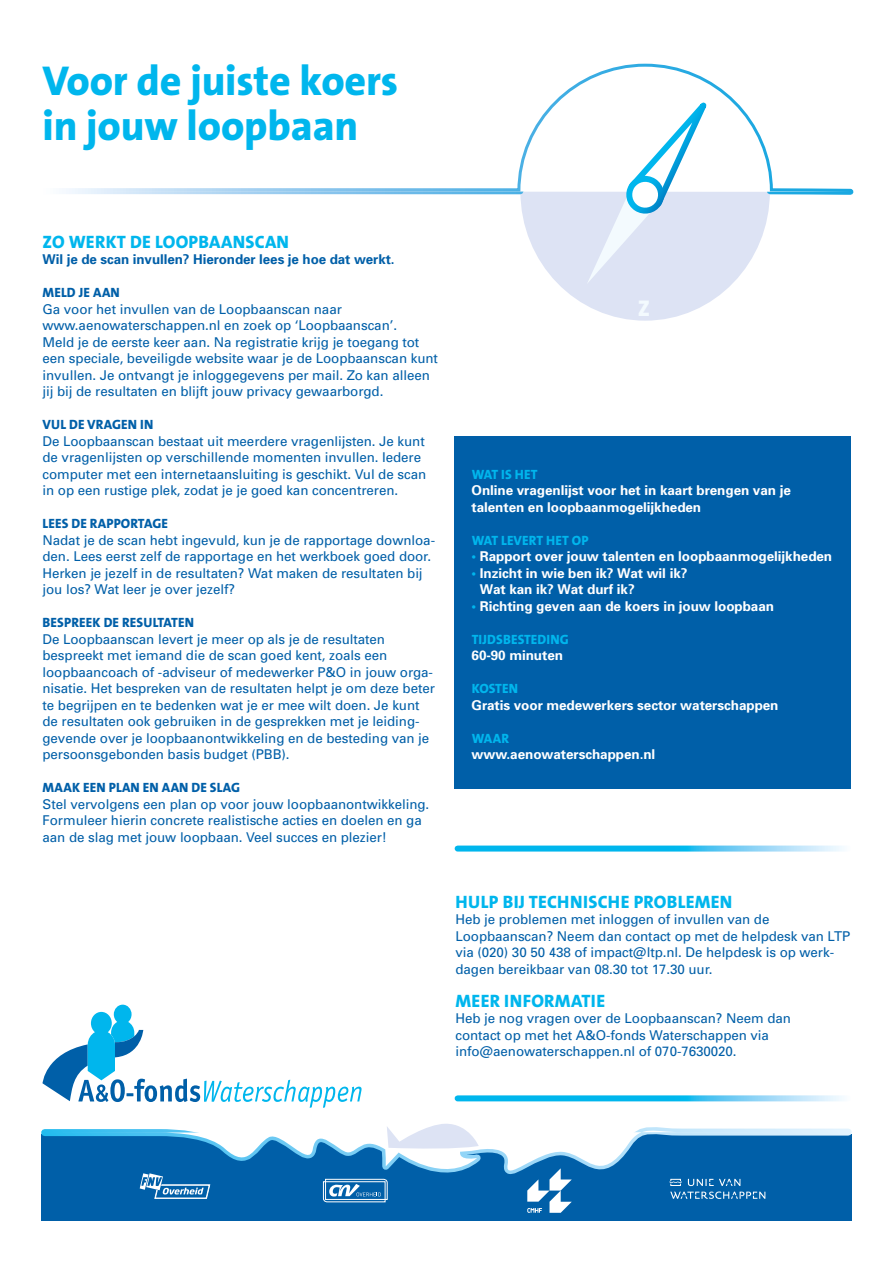
<style>
.page{position:relative;width:893px;height:1263px;background:#fff}
.page>*{position:absolute;margin:0;border:0;box-sizing:border-box;transform-origin:0 0}
.t1{font:800 42px/45px "The Sans B W8";letter-spacing:-.005em;color:#00b6ed}
.t2{font:800 22.95px "The Sans B W8";color:#f3fafe}
.t3{font:800 18px "The Sans B W8";letter-spacing:.015em;color:#00b6ed}
.t4{font:13.5px/16.5px "Univers";letter-spacing:-.005em;color:#005fa8}
.t5{font:700 13.5px/16.5px "Univers";letter-spacing:-.005em;color:#fff}
.t6{font:800 13.5px "The Sans B W8";letter-spacing:.01em;color:#005fa8}
.t7{font:700 13.5px "Univers";letter-spacing:-.005em;color:#005fa8}
.t8{font:800 13.5px "The Sans B W8";letter-spacing:.01em;color:#00b6ed}
.s1{color:#00b6ed}
</style>
<div class="page">
<div style="left:41px;top:1134px;width:811px;height:86px;background:#005fa8"></div>
<svg style="left:41px;top:1127px;width:811px;height:69px"></svg>
<svg style="left:387px;top:1124px;width:92px;height:26px"></svg>
<svg style="left:527px;top:1168px;width:45px;height:45px"></svg>
<svg style="left:139px;top:1173px;width:72px;height:26px"></svg>
<svg style="left:323px;top:1179px;width:65px;height:23px"></svg>
<svg style="left:669px;top:1179px;width:96px;height:20px"></svg>
<div style="left:455px;top:436px;width:396px;height:353px;background:#005fa8"></div>
<svg style="left:458px;top:1095px;width:386px;height:6px;background:#49c7f1"></svg>
<svg style="left:458px;top:845px;width:386px;height:6px;background:#4ec9f2"></svg>
<svg style="left:66px;top:63px;width:788px;height:132px"></svg>
<svg style="left:520px;top:72px;width:250px;height:249px"></svg>
<svg style="left:43px;top:1005px;width:319px;height:103px"></svg>
<h1 class="t1" style="left:43px;top:58px;width:357px">Voor de juiste koers in jouw loopbaan</h1>
<h3 class="t3" style="left:43px;top:230px;width:248px">ZO WERKT DE LOOPBAANSCAN</h3>
<p class="t7" style="left:43px;top:251px;width:354px">Wil je de scan invullen? Hieronder lees je hoe dat werkt.</p>
<p class="t6" style="left:43px;top:284px;width:79px">MELD JE AAN</p>
<p class="t4" style="left:43px;top:300px;width:397px">Ga voor het invullen van de Loopbaanscan naar www.aenowaterschappen.nl en zoek op ‘Loopbaanscan’.<br>Meld je de eerste keer aan. Na registratie krijg je toegang tot een speciale, beveiligde website waar je de Loopbaanscan kunt invullen. Je ontvangt je inloggegevens per mail. Zo kan alleen jij bij de resultaten en blijft jouw privacy gewaarborgd.</p>
<p class="t6" style="left:43px;top:416px;width:112px">VUL DE VRAGEN IN</p>
<p class="t4" style="left:43px;top:432px;width:385px">De Loopbaanscan bestaat uit meerdere vragenlijsten. Je kunt de vragenlijsten op verschillende momenten invullen. Iedere computer met een internetaansluiting is geschikt. Vul de scan in op een rustige plek, zodat je je goed kan concentreren.</p>
<p class="t6" style="left:43px;top:515px;width:127px">LEES DE RAPPORTAGE</p>
<p class="t4" style="left:43px;top:531px;width:394px">Nadat je de scan hebt ingevuld, kun je de rapportage downloa&shy;den. Lees eerst zelf de rapportage en het werkboek goed door.<br>Herken je jezelf in de resultaten? Wat maken de resultaten bij jou los? Wat leer je over jezelf?</p>
<p class="t6" style="left:43px;top:614px;width:153px">BESPREEK DE RESULTATEN</p>
<p class="t4" style="left:43px;top:630px;width:394px">De Loopbaanscan levert je meer op als je de resultaten bespreekt met iemand die de scan goed kent, zoals een loopbaancoach of -adviseur of medewerker P&amp;O in jouw orga&shy;nisatie. Het bespreken van de resultaten helpt je om deze beter te begrijpen en te bedenken wat je er mee wilt doen. Je kunt de resultaten ook gebruiken in de gesprekken met je leiding&shy;gevende over je loopbaanontwikkeling en de besteding van je persoonsgebonden basis budget (PBB).</p>
<p class="t6" style="left:43px;top:779px;width:199px">MAAK EEN PLAN EN AAN DE SLAG</p>
<p class="t4" style="left:43px;top:795px;width:388px">Stel vervolgens een plan op voor jouw loopbaanontwikkeling.<br>Formuleer hierin concrete realistische acties en doelen en ga aan de slag met jouw loopbaan. Veel succes en plezier!</p>
<h2 class="t2" style="left:638px;top:293px;width:14px">Z</h2>
<p class="t8" style="left:472px;top:465px;width:67px">WAT IS HET</p>
<p class="t5" style="left:472px;top:481px;width:321px">Online vragenlijst voor het in kaart brengen van je talenten en loopbaanmogelijkheden</p>
<p class="t8" style="left:472px;top:531px;width:118px">WAT LEVERT HET OP</p>
<p class="t5" style="left:472px;top:547px;width:362px"><span class="s1">•</span> Rapport over jouw talenten en loopbaanmogelijkheden</p>
<p class="t5" style="left:480px;top:564px;width:209px;text-indent:-8px"><span class="s1">•</span> Inzicht in wie ben ik? Wat wil ik?<br>Wat kan ik? Wat durf ik?</p>
<p class="t5" style="left:472px;top:597px;width:304px"><span class="s1">•</span> Richting geven aan de koers in jouw loopbaan</p>
<p class="t8" style="left:472px;top:630px;width:99px">TIJDSBESTEDING</p>
<p class="t5" style="left:472px;top:646px;width:93px">60-90 minuten</p>
<p class="t8" style="left:472px;top:680px;width:48px">KOSTEN</p>
<p class="t5" style="left:472px;top:696px;width:308px">Gratis voor medewerkers sector waterschappen</p>
<p class="t8" style="left:472px;top:729px;width:39px">WAAR</p>
<p class="t5" style="left:472px;top:745px;width:185px">www.aenowaterschappen.nl</p>
<h3 class="t3" style="left:456px;top:890px;width:278px">HULP BIJ TECHNISCHE PROBLEMEN</h3>
<p class="t4" style="left:455px;top:911px;width:396px">Heb je problemen met inloggen of invullen van de Loopbaanscan? Neem dan contact op met de helpdesk van LTP via (020) 30 50 438 of impact@ltp.nl. De helpdesk is op werk&shy;dagen bereikbaar van 08.30 tot 17.30 uur.</p>
<h3 class="t3" style="left:456px;top:989px;width:151px">MEER INFORMATIE</h3>
<p class="t4" style="left:455px;top:1010px;width:337px">Heb je nog vragen over de Loopbaanscan? Neem dan contact op met het A&amp;O-fonds Waterschappen via info@aenowaterschappen.nl of 070-7630020.</p>
</div>
